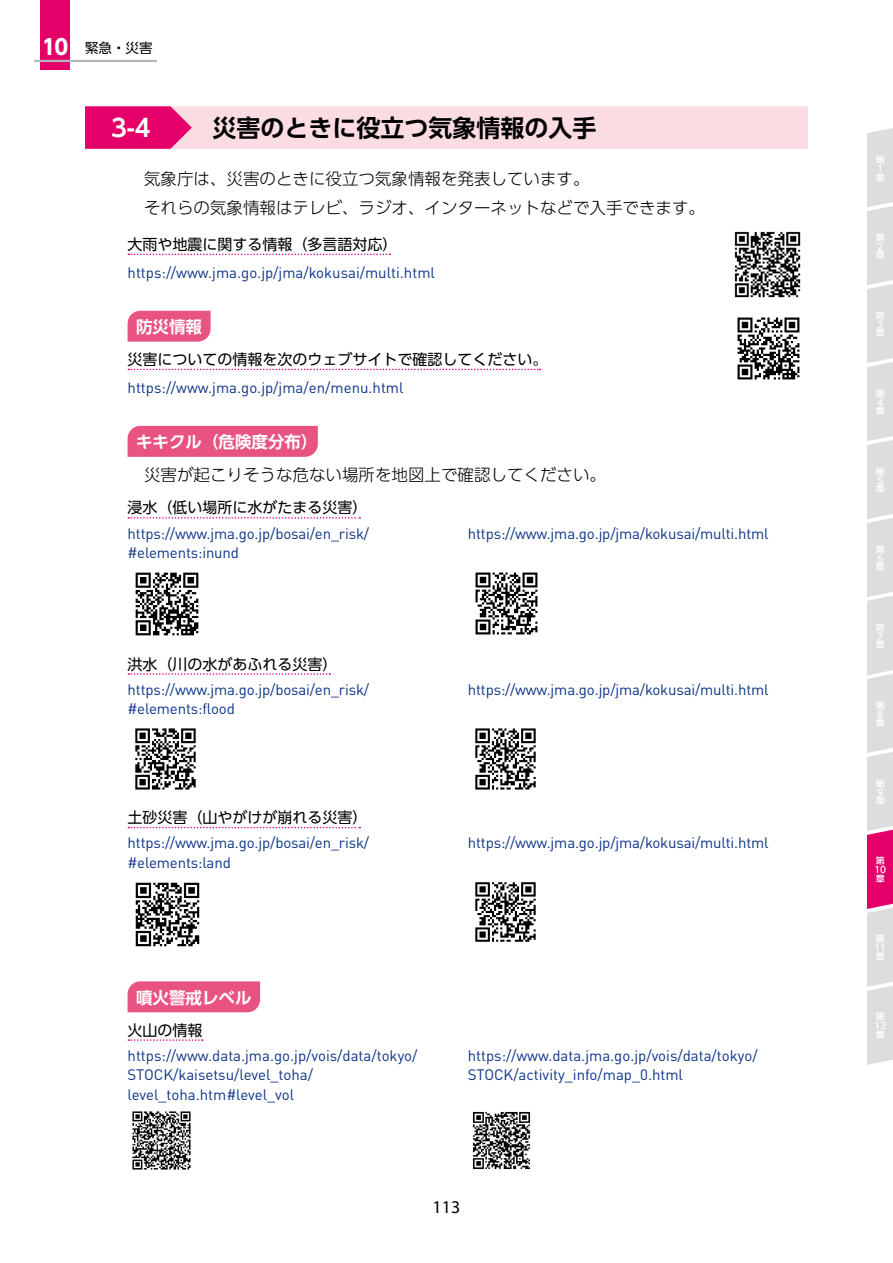
<style>
.page{position:relative;width:893px;height:1263px;background:#fff}
.page>*{position:absolute;margin:0;border:0;box-sizing:border-box;transform-origin:0 0}
.t1{font:700 24px "UD Shin Go Pro De";color:#000}
.t2{font:700 24px "UD Shin Go Pro De";color:#fff}
.t3{font:18px "Myriad Pro";color:#000}
.t4{font:300 16.5px/29px "UD Shin Go Pro";color:#000}
.t5{font:700 16.5px "UD Shin Go Pro De";color:#fff}
.t6{font:15px/19.5px "DIN Pro";letter-spacing:-.01em;color:#0c3388}
.t7{font:15px "UD Shin Go Pro";color:#000}
.t8{font:13.5px "UD Shin Go Pro";color:#000}
.t9{font:500 9px/8.7px "UD Shin Go NT Pr 6 N";color:#fff}
.s1{font-weight:700;font-size:21px;color:#fff}
</style>
<div class="page">
<div style="left:40px;top:0;width:30px;height:70px;background:#e50069"></div>
<hr style="left:34px;top:60px;width:123px;height:2px;background:#b5b6b6">
<svg style="left:867px;top:128px;width:26px;height:937px;background:#decdd5"></svg>
<svg style="left:128px;top:254px;width:262px;height:1px"></svg>
<div style="left:128px;top:311px;width:83px;height:31px;background:#e95382"></div>
<svg style="left:128px;top:369px;width:412px;height:1px"></svg>
<div style="left:128px;top:426px;width:190px;height:31px;background:#e95382"></div>
<svg style="left:128px;top:517px;width:232px;height:2px"></svg>
<svg style="left:128px;top:673px;width:202px;height:2px"></svg>
<svg style="left:128px;top:827px;width:232px;height:1px"></svg>
<div style="left:128px;top:981px;width:132px;height:31px;background:#e95382"></div>
<svg style="left:128px;top:1039px;width:75px;height:2px"></svg>
<svg style="left:85px;top:106px;width:723px;height:43px;background:#f7bfd2"></svg>
<img style="left:135px;top:572px;width:64px;height:64px">
<img style="left:475px;top:572px;width:63px;height:63px">
<img style="left:135px;top:728px;width:61px;height:62px">
<img style="left:475px;top:728px;width:61px;height:62px">
<img style="left:135px;top:882px;width:65px;height:65px">
<img style="left:475px;top:882px;width:61px;height:60px">
<img style="left:132px;top:1111px;width:59px;height:59px">
<img style="left:472px;top:1111px;width:59px;height:59px">
<img style="left:734px;top:231px;width:67px;height:67px">
<img style="left:737px;top:317px;width:63px;height:63px">
<p class="t8" style="left:42px;top:37px;width:112px"><span class="s1">10</span> 緊急・災害</p>
<h1 class="t2" style="left:111px;top:109px;width:41px">3-4</h1>
<h1 class="t1" style="left:213px;top:108px;width:385px">災害のときに役立つ気象情報の入手</h1>
<p class="t4" style="left:144px;top:163px;width:563px">気象庁は、災害のときに役立つ気象情報を発表しています。<br>それらの気象情報はテレビ、ラジオ、インターネットなどで入手できます。</p>
<p class="t7" style="left:128px;top:232px;width:272px">大雨や地震に関する情報（多言語対応）</p>
<p class="t6" style="left:128px;top:262px;width:309px">https://www.jma.go.jp/jma/kokusai/multi.html</p>
<p class="t5" style="left:136px;top:313px;width:67px">防災情報</p>
<p class="t7" style="left:128px;top:347px;width:422px">災害についての情報を次のウェブサイトで確認してください。</p>
<p class="t6" style="left:128px;top:377px;width:277px">https://www.jma.go.jp/jma/en/menu.html</p>
<p class="t5" style="left:136px;top:428px;width:183px">キキクル（危険度分布）</p>
<p class="t4" style="left:144px;top:460px;width:464px">災害が起こりそうな危ない場所を地図上で確認してください。</p>
<p class="t7" style="left:128px;top:495px;width:242px">浸水（低い場所に水がたまる災害）</p>
<p class="t6" style="left:128px;top:522px;width:243px">https://www.jma.go.jp/bosai/en_risk/ #elements:inund</p>
<p class="t6" style="left:468px;top:522px;width:302px">https://www.jma.go.jp/jma/kokusai/multi.html</p>
<p class="t7" style="left:128px;top:652px;width:212px">洪水（川の水があふれる災害）</p>
<p class="t6" style="left:128px;top:678px;width:243px">https://www.jma.go.jp/bosai/en_risk/ #elements:flood</p>
<p class="t6" style="left:468px;top:678px;width:302px">https://www.jma.go.jp/jma/kokusai/multi.html</p>
<p class="t7" style="left:128px;top:805px;width:242px">土砂災害（山やがけが崩れる災害）</p>
<p class="t6" style="left:128px;top:832px;width:243px">https://www.jma.go.jp/bosai/en_risk/ #elements:land</p>
<p class="t6" style="left:468px;top:832px;width:302px">https://www.jma.go.jp/jma/kokusai/multi.html</p>
<p class="t5" style="left:136px;top:984px;width:117px">噴火警戒レベル</p>
<p class="t7" style="left:128px;top:1018px;width:77px">火山の情報</p>
<p class="t6" style="left:128px;top:1044px;width:291px">https://www.data.jma.go.jp/vois/data/tokyo/<br>STOCK/kaisetsu/level_toha/ level_toha.htm#level_vol</p>
<p class="t6" style="left:468px;top:1044px;width:291px">https://www.data.jma.go.jp/vois/data/tokyo/<br>STOCK/activity_info/map_0.html</p>
<p class="t3" style="left:433px;top:1195px;width:29px">113</p>
<p class="t9" style="left:876px;top:155px;width:10px">第<br>１章</p>
<p class="t9" style="left:876px;top:233px;width:10px">第<br>２章</p>
<p class="t9" style="left:876px;top:311px;width:10px">第<br>３章</p>
<p class="t9" style="left:876px;top:389px;width:10px">第<br>４章</p>
<p class="t9" style="left:876px;top:467px;width:10px">第<br>５章</p>
<p class="t9" style="left:876px;top:545px;width:10px">第<br>６章</p>
<p class="t9" style="left:876px;top:623px;width:10px">第<br>７章</p>
<p class="t9" style="left:876px;top:701px;width:10px">第<br>８章</p>
<p class="t9" style="left:876px;top:779px;width:10px">第<br>９章</p>
<p class="t9" style="left:874px;top:856px;width:13px">第<br>10章</p>
<p class="t9" style="left:874px;top:934px;width:13px">第<br>11章</p>
<p class="t9" style="left:874px;top:1012px;width:13px">第<br>12章</p>
</div>
